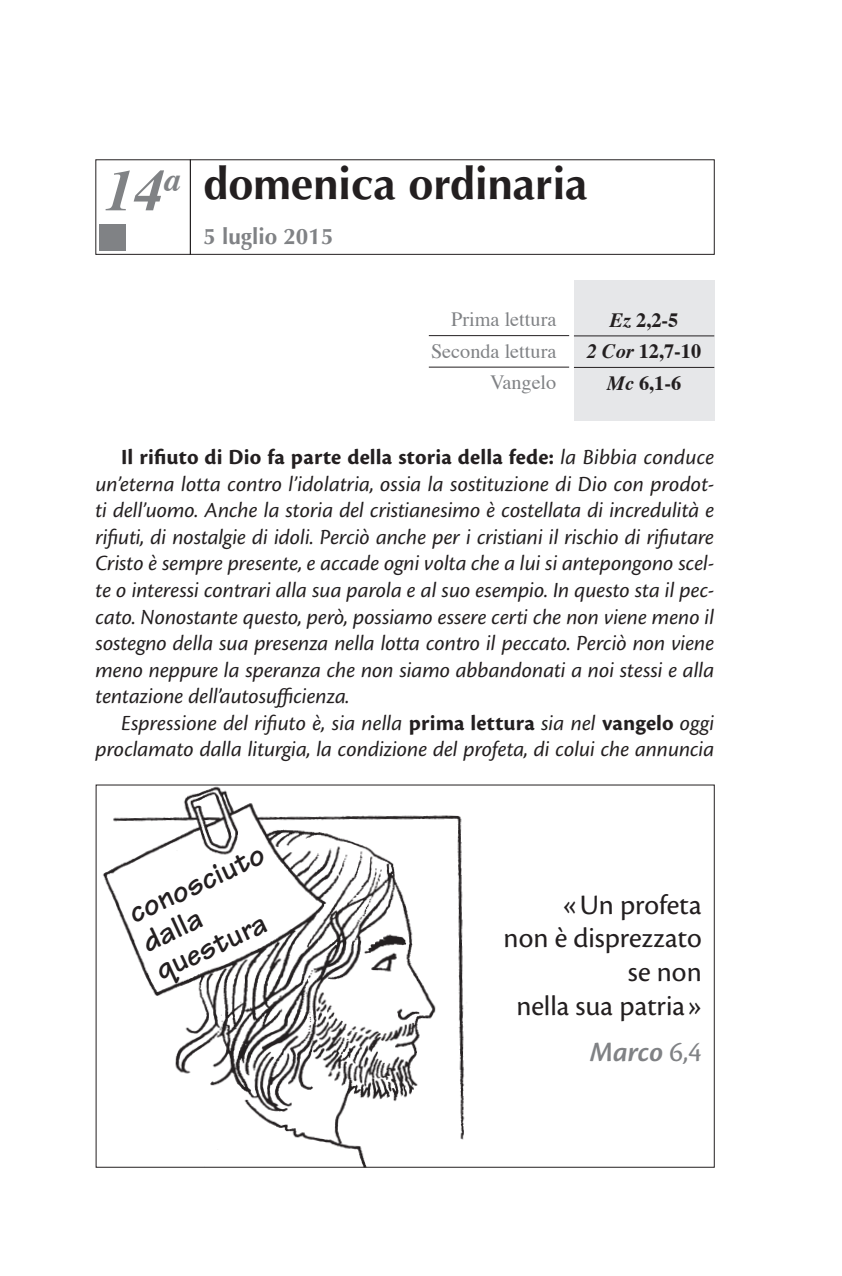
<style>
.page{position:relative;width:842px;height:1276px;background:#fff}
.page>*{position:absolute;margin:0;border:0;box-sizing:border-box;transform-origin:0 0}
.t1{font:700 45px "Optima LT Std";color:#231f20}
.t2{font:700 31.5px/31.5px "Tekton";color:#231f20}
.t3{font:29.25px/33.8px "Cronos Pro";color:#231f20;text-align:right}
.t4{font:italic 600 29.25px "Cronos Pro";color:#808285}
.t5{font:italic 22.5px/26.6px "Cronos Pro";color:#231f20;text-align:justify}
.t6{font:700 22.5px "Optima LT Std";color:#808285}
.t7{font:20.25px/31.5px "Times";color:#808285;text-align:right}
.t8{font:700 20.25px/31.5px "Times";color:#231f20;text-align:center}
.s1{font-family:"Times";font-style:italic;font-size:58.5px;color:#808285}
.s2{font-style:italic}
.s3{font-weight:700;font-style:normal}
.s4{font-weight:400;font-style:normal}
</style>
<div class="page">
<img style="left:103px;top:786px;width:362px;height:379px">
<div style="left:99px;top:225px;width:27px;height:26px;background:#808285"></div>
<div style="left:190px;top:159px;width:524px;height:96px;border:1px solid #231f20"></div>
<div style="left:574px;top:280px;width:140px;height:141px;background:#e6e7e9"></div>
<hr style="left:574px;top:335px;width:140px;height:1px;background:#231f20">
<hr style="left:574px;top:367px;width:140px;height:1px;background:#231f20">
<hr style="left:429px;top:335px;width:140px;height:1px;background:#231f20">
<hr style="left:429px;top:367px;width:140px;height:1px;background:#231f20">
<h1 class="t1" style="left:105px;top:158px;width:484px"><span class="s1">14</span><sup>a</sup> domenica ordinaria</h1>
<p class="t6" style="left:203px;top:223px;width:132px">5 luglio 2015</p>
<p class="t7" style="left:431px;top:302px;width:127px">Prima lettura<br>Seconda lettura<br>Vangelo</p>
<p class="t8" style="left:587px;top:302px;width:116px"><span class="s2">Ez</span> 2,2-5<br><span class="s2">2 Cor</span> 12,7-10<br><span class="s2">Mc</span> 6,1-6</p>
<p class="t5" style="left:96px;top:444px;width:620px;text-indent:26px"><span class="s3">Il rifiuto di Dio fa parte della storia della fede:</span> la Bibbia conduce un’eterna lotta contro l’idolatria, ossia la sostituzione di Dio con prodot&shy;ti dell’uomo. Anche la storia del cristianesimo è costellata di incredulità e rifiuti, di nostalgie di idoli. Perciò anche per i cristiani il rischio di rifiutare Cristo è sempre presente, e accade ogni volta che a lui si antepongono scel&shy;te o interessi contrari alla sua parola e al suo esempio. In questo sta il pec&shy;cato. Nonostante questo, però, possiamo essere certi che non viene meno il sostegno della sua presenza nella lotta contro il peccato. Perciò non viene meno neppure la speranza che non siamo abbandonati a noi stessi e alla tentazione dell’autosufficienza.</p>
<p class="t5" style="left:96px;top:709px;width:620px;text-align:right">Espressione del rifiuto è, sia nella <span class="s3">prima lettura</span> sia nel <span class="s3">vangelo</span> oggi proclamato dalla liturgia, la condizione del profeta, di colui che annuncia</p>
<h2 class="t2" style="left:123px;top:900px;width:148px;rotate:-25deg">conosciuto dalla questura</h2>
<h3 class="t3" style="left:503px;top:887px;width:200px">«Un profeta<br>non è disprezzato se non<br>nella sua patria»</h3>
<h3 class="t4" style="left:590px;top:1035px;width:114px">Marco <span class="s4">6,4</span></h3>
</div>
